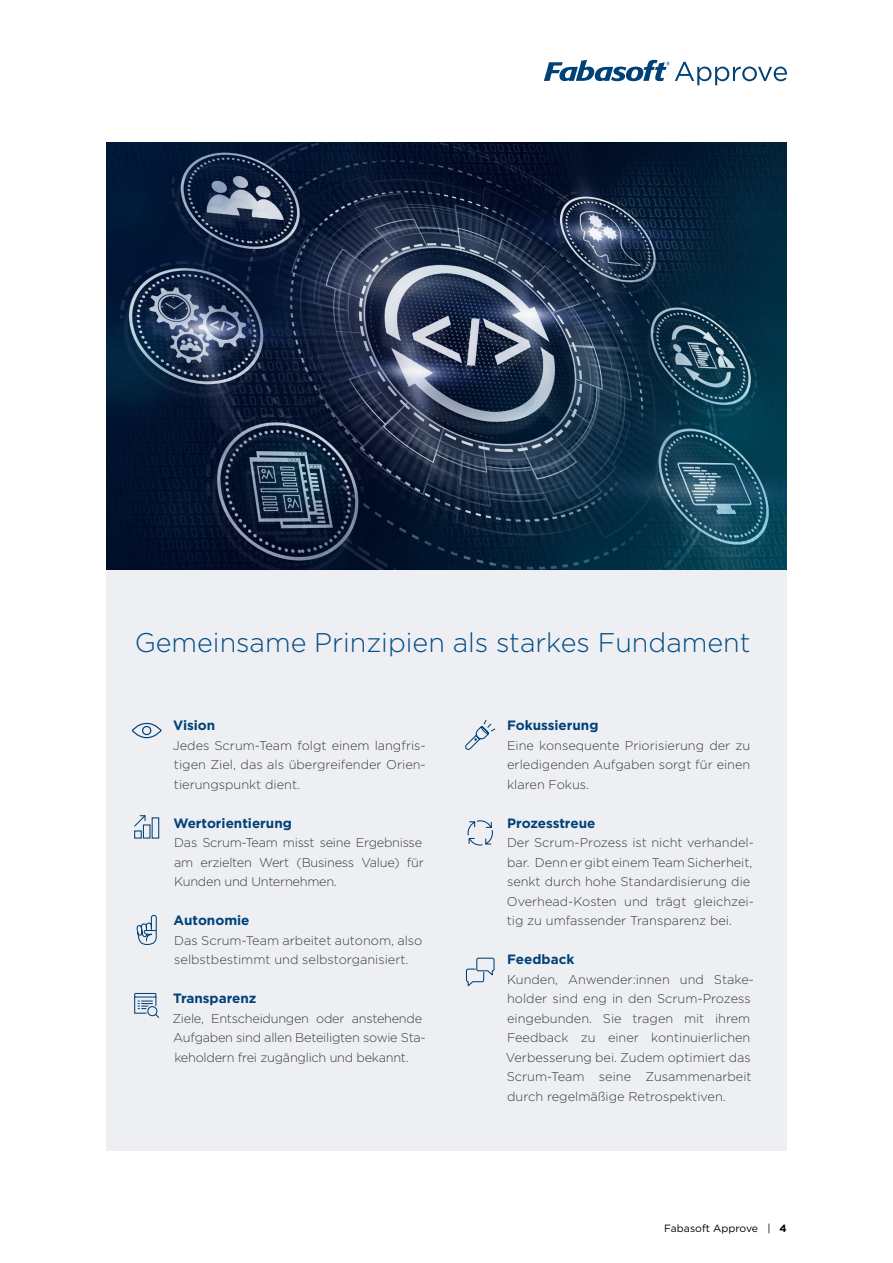
<style>
.page{position:relative;width:893px;height:1263px;background:#fff}
.page>*{position:absolute;margin:0;border:0;box-sizing:border-box;transform-origin:0 0}
.t1{font:300 27px "Gotham";color:#034d83}
.t2{font:700 13.5px "Gotham";color:#004177}
.t3{font:300 12.75px/19.5px "Gotham";color:#3c3c3b}
.t4{font:300 12.75px/19.5px "Gotham";letter-spacing:-.02em;color:#3c3c3b}
.t5{font:10.5px "Gotham";color:#000}
.s1{font-weight:700}
</style>
<div class="page">
<svg style="left:544px;top:60px;width:243px;height:25px"></svg>
<div style="left:106px;top:462px;width:681px;height:688px;background:#edeff3"></div>
<img style="left:106px;top:142px;width:681px;height:428px">
<svg style="left:131px;top:722px;width:31px;height:17px"></svg>
<svg style="left:467px;top:820px;width:26px;height:26px"></svg>
<svg style="left:134px;top:993px;width:26px;height:25px"></svg>
<svg style="left:134px;top:815px;width:26px;height:130px"></svg>
<svg style="left:465px;top:719px;width:31px;height:31px"></svg>
<svg style="left:465px;top:968px;width:20px;height:19px"></svg>
<div style="left:476px;top:958px;width:19px;height:13px;border:1px solid #004177;border-radius:2px"></div>
<p class="t1" style="left:135px;top:626px;width:617px">Gemeinsame Prinzipien als starkes Fundament</p>
<h3 class="t2" style="left:173px;top:717px;width:44px">Vision</h3>
<p class="t3" style="left:173px;top:735px;width:255px;text-align:justify">Jedes Scrum-Team folgt einem langfris&shy;tigen Ziel, das als übergreifender Orien&shy;tierungspunkt dient.</p>
<h3 class="t2" style="left:173px;top:814px;width:120px">Wertorientierung</h3>
<p class="t4" style="left:174px;top:833px;width:251px">Das Scrum-Team misst seine Ergebnisse am erzielten Wert (Business Value) für<br>Kunden und Unternehmen.</p>
<h3 class="t2" style="left:174px;top:912px;width:77px">Autonomie</h3>
<p class="t3" style="left:174px;top:930px;width:250px">Das Scrum-Team arbeitet autonom, also selbstbestimmt und selbstorganisiert.</p>
<h3 class="t2" style="left:173px;top:990px;width:85px">Transparenz</h3>
<p class="t4" style="left:172px;top:1008px;width:255px">Ziele, Entscheidungen oder anstehende<br>Aufgaben sind allen Beteiligten sowie Sta&shy;keholdern frei zugänglich und bekannt.</p>
<h3 class="t2" style="left:507px;top:717px;width:93px">Fokussierung</h3>
<p class="t3" style="left:507px;top:735px;width:245px;text-align:justify">Eine konsequente Priorisierung der zu erledigenden Aufgaben sorgt für einen klaren Fokus.</p>
<h3 class="t2" style="left:507px;top:814px;width:90px">Prozesstreue</h3>
<p class="t3" style="left:507px;top:833px;width:249px">Der Scrum-Prozess ist nicht verhandel&shy;bar. Denn er gibt einem Team Sicherheit, senkt durch hohe Standardisierung die Overhead-Kosten und trägt gleichzei&shy;tig zu umfassender Transparenz bei.</p>
<h3 class="t2" style="left:507px;top:951px;width:69px">Feedback</h3>
<p class="t3" style="left:506px;top:969px;width:250px">Kunden, Anwender:innen und Stake&shy;holder sind eng in den Scrum-Prozess eingebunden. Sie tragen mit ihrem Feedback zu einer kontinuierlichen Verbesserung bei. Zudem optimiert das Scrum-Team seine Zusammenarbeit durch regelmäßige Retrospektiven.</p>
<p class="t5" style="left:664px;top:1222px;width:124px">Fabasoft Approve | <span class="s1">4</span></p>
</div>
